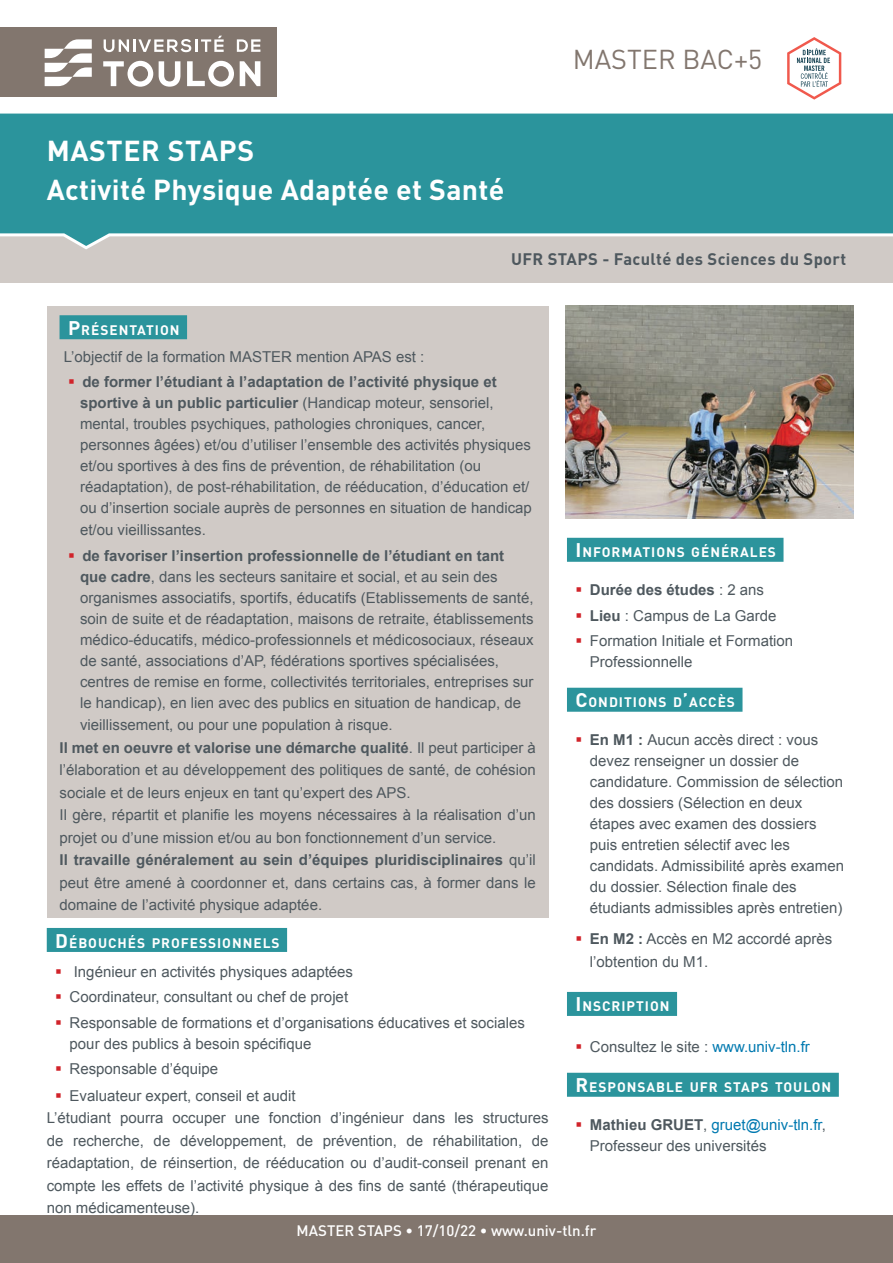
<style>
.page{position:relative;width:893px;height:1263px;background:#fff}
.page>*{position:absolute;margin:0;border:0;box-sizing:border-box;transform-origin:0 0}
.t1{font:700 28.5px/38.4px "DIN";letter-spacing:.01em;color:#fff}
.t2{font:27px "DIN";color:#82766e}
.t3{font:700 16.5px "DIN";letter-spacing:.02em;color:#4e585e}
.t4{font:15px/21px "Arial";color:#4e585e}
.t5{font:500 15px "DIN";color:#fff}
.t6{font:700 13.65px "DIN";letter-spacing:.07em;color:#fff}
.s1{font-size:19.5px}
.s2{font-weight:700}
.s3{color:#0079b0}
</style>
<div class="page">
<div style="left:0;top:223px;width:893px;height:60px;background:#d0cac6"></div>
<svg style="left:0;top:113px;width:893px;height:137px;background:#409ca2"></svg>
<div style="left:0;top:1215px;width:893px;height:48px;background:#82766e"></div>
<div style="left:0;top:27px;width:277px;height:69px;background:#82766e"></div>
<img style="left:566px;top:306px;width:288px;height:213px">
<div style="left:47px;top:306px;width:502px;height:611px;background:#d0cac6"></div>
<div style="left:60px;top:315px;width:127px;height:24px;background:#2b949c"></div>
<div style="left:47px;top:928px;width:240px;height:24px;background:#2b949c"></div>
<div style="left:567px;top:538px;width:216px;height:24px;background:#2b949c"></div>
<div style="left:567px;top:688px;width:175px;height:24px;background:#2b949c"></div>
<div style="left:567px;top:992px;width:110px;height:24px;background:#2b949c"></div>
<div style="left:567px;top:1073px;width:272px;height:24px;background:#2b949c"></div>
<svg style="left:787px;top:37px;width:55px;height:63px"></svg>
<svg style="left:45px;top:39px;width:47px;height:47px"></svg>
<svg style="left:104px;top:36px;width:120px;height:16px"></svg>
<svg style="left:237px;top:39px;width:23px;height:13px"></svg>
<svg style="left:159px;top:61px;width:21px;height:26px"></svg>
<svg style="left:240px;top:61px;width:20px;height:25px"></svg>
<svg style="left:103px;top:61px;width:50px;height:26px"></svg>
<svg style="left:187px;top:61px;width:47px;height:26px"></svg>
<h2 class="t2" style="left:573px;top:43px;width:191px">MASTER BAC+5</h2>
<h1 class="t1" style="left:47px;top:130px;width:459px">MASTER STAPS<br>Activité Physique Adaptée et Santé</h1>
<p class="t3" style="left:511px;top:248px;width:337px">UFR STAPS - Faculté des Sciences du Sport</p>
<p class="t6" style="left:68px;top:321px;width:113px"><span class="s1">P</span>RÉSENTATION</p>
<p class="t4" style="left:64px;top:346px;width:362px">L’objectif de la formation MASTER mention APAS est :</p>
<p class="t4" style="left:80px;top:371px;width:453px"><span class="s2">de former l’étudiant à l’adaptation de l’activité physique et sportive à un public particulier</span> (Handicap moteur, sensoriel, mental, troubles psychiques, pathologies chroniques, cancer, personnes âgées) et/ou d’utiliser l’ensemble des activités physiques et/ou sportives à des fins de prévention, de réhabilitation (ou réadaptation), de post-réhabilitation, de rééducation, d’éducation et/ ou d’insertion sociale auprès de personnes en situation de handicap</p>
<p class="t4" style="left:80px;top:520px;width:127px">et/ou vieillissantes.</p>
<p class="t4" style="left:80px;top:545px;width:455px"><span class="s2">de favoriser l’insertion professionnelle de l’étudiant en tant<br>que cadre</span>, dans les secteurs sanitaire et social, et au sein des organismes associatifs, sportifs, éducatifs (Etablissements de santé, soin de suite et de réadaptation, maisons de retraite, établissements médico-éducatifs, médico-professionnels et médicosociaux, réseaux de santé, associations d’AP, fédérations sportives spécialisées, centres de remise en forme, collectivités territoriales, entreprises sur le handicap), en lien avec des publics en situation de handicap, de</p>
<p class="t4" style="left:60px;top:714px;width:478px;line-height:22.5px;text-indent:21px">vieillissement, ou pour une population à risque.<br><span class="s2">Il met en oeuvre et valorise une démarche qualité</span>. Il peut participer à l’élaboration et au développement des politiques de santé, de cohésion sociale et de leurs enjeux en tant qu’expert des APS.<br>Il gère, répartit et planifie les moyens nécessaires à la réalisation d’un projet ou d’une mission et/ou au bon fonctionnement d’un service.<br><span class="s2">Il travaille généralement au sein d’équipes pluridisciplinaires</span> qu’il peut être amené à coordonner et, dans certains cas, à former dans le domaine de l’activité physique adaptée.</p>
<p class="t6" style="left:55px;top:934px;width:226px"><span class="s1">D</span>ÉBOUCHÉS PROFESSIONNELS</p>
<p class="t4" style="left:70px;top:959px;width:457px;line-height:25.2px">Ingénieur en activités physiques adaptées<br>Coordinateur, consultant ou chef de projet<br>Responsable de formations et d’organisations éducatives et sociales</p>
<p class="t4" style="left:70px;top:1031px;width:243px;line-height:25.2px">pour des publics à besoin spécifique<br>Responsable d’équipe</p>
<p class="t4" style="left:47px;top:1084px;width:503px;line-height:22.5px;text-indent:23px">Evaluateur expert, conseil et audit<br>L’étudiant pourra occuper une fonction d’ingénieur dans les structures de recherche, de développement, de prévention, de réhabilitation, de réadaptation, de réinsertion, de rééducation ou d’audit-conseil prenant en compte les effets de l’activité physique à des fins de santé (thérapeutique non médicamenteuse).</p>
<p class="t6" style="left:575px;top:543px;width:202px"><span class="s1">I</span> NFORMATIONS GÉNÉRALES</p>
<p class="t4" style="left:590px;top:578px;width:205px;line-height:25.2px"><span class="s2">Durée des études</span> : 2 ans<br><span class="s2">Lieu</span> : Campus de La Garde<br>Formation Initiale et Formation</p>
<p class="t4" style="left:590px;top:651px;width:104px">Professionnelle</p>
<p class="t6" style="left:575px;top:693px;width:161px"><span class="s1">C</span>ONDITIONS D<span class="s1">’</span>ACCÈS</p>
<p class="t4" style="left:590px;top:730px;width:256px"><span class="s2">En M1 :</span> Aucun accès direct : vous devez renseigner un dossier de candidature. Commission de sélection des dossiers (Sélection en deux étapes avec examen des dossiers puis entretien sélectif avec les candidats. Admissibilité après examen du dossier. Sélection finale des étudiants admissibles après entretien)</p>
<p class="t4" style="left:590px;top:928px;width:244px;line-height:22.5px"><span class="s2">En M2 :</span> Accès en M2 accordé après l’obtention du M1.</p>
<p class="t6" style="left:575px;top:998px;width:96px"><span class="s1">I</span> NSCRIPTION</p>
<p class="t4" style="left:590px;top:1036px;width:222px">Consultez le site : <span class="s3">www.univ-tln.fr</span></p>
<p class="t6" style="left:575px;top:1078px;width:257px"><span class="s1">R</span>ESPONSABLE UFR STAPS TOULON</p>
<p class="t4" style="left:590px;top:1115px;width:238px"><span class="s2">Mathieu GRUET</span>, <span class="s3">gruet@univ-tln.fr</span>,<br>Professeur des universités</p>
<p class="t5" style="left:297px;top:1221px;width:301px">Master STAPS • 17/10/22 • www.univ-tln.fr</p>
</div>
